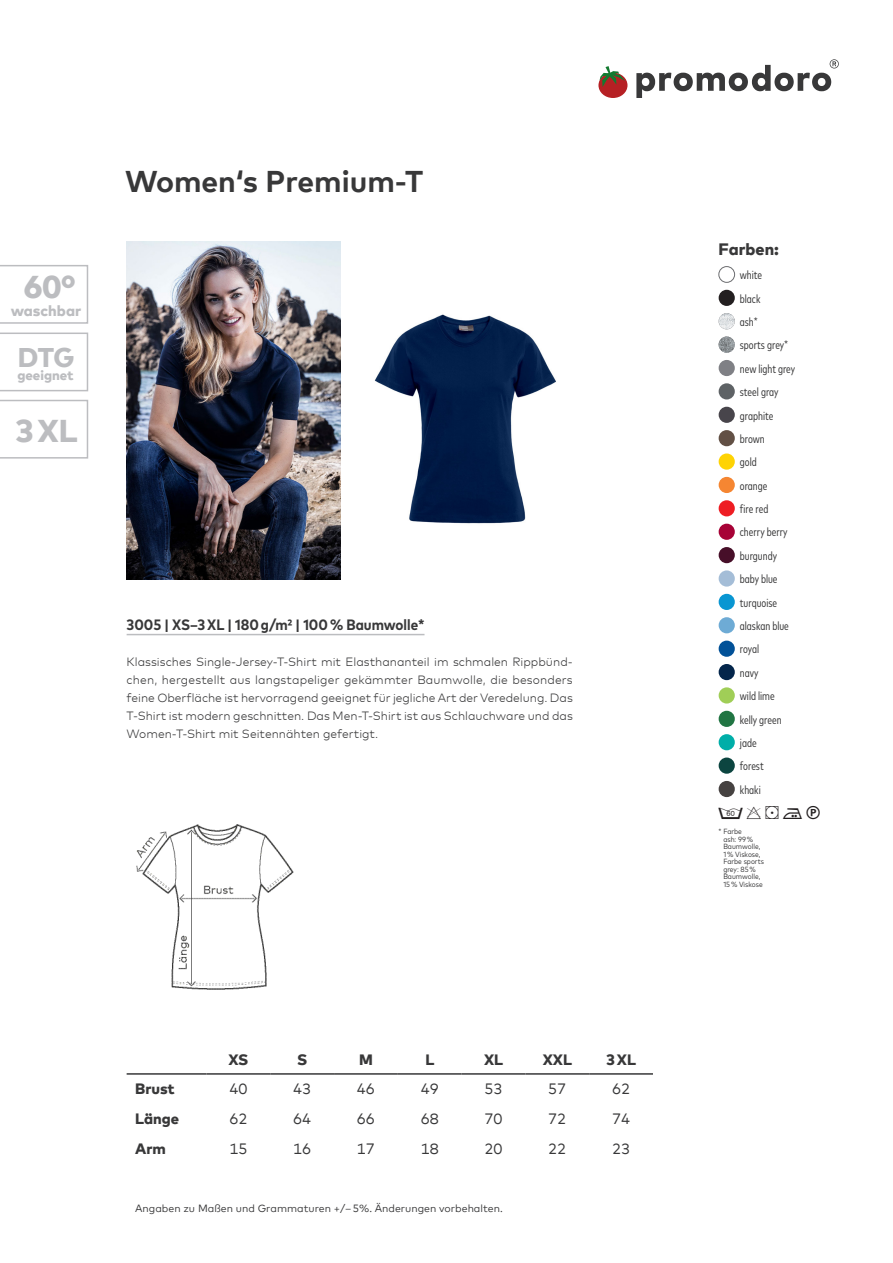
<style>
.page{position:relative;width:893px;height:1263px;background:#fff}
.page>*{position:absolute;margin:0;border:0;box-sizing:border-box;transform-origin:0 0}
.t1{font:800 31.5px "Mark Offc Pro";color:#bcbdc0}
.t2{font:700 30px "Mark Offc Pro";color:#383839}
.t3{font:800 27px "Mark Offc Pro";color:#bcbdc0}
.t4{font:18px "Mar Vo Sym";color:#231f20}
.t5{font:800 16.5px "Mark Offc Pro";color:#383839}
.t6{font:15px "Mark Offc Pro";color:#383839}
.t7{font:700 condensed 15px "Mark Pro";color:#383839}
.t8{font:800 15px "Mark Offc Pro";color:#383839}
.t9{font:800 15px "Mark Offc Pro";color:#bcbdc0}
.t10{font:800 13.5px "Mark Offc Pro";color:#bcbdc0}
.t11{font:300 12px/18px "Mark Offc Pro";color:#383839;text-align:justify}
.t12{font:condensed 12px/23.4px "Mark Pro";color:#383839}
.t13{font:10.5px "Mark Offc Pro";color:#383839}
.t14{font:condensed 7.5px/7.5px "Mark Pro";color:#383839}
</style>
<div class="page">
<hr style="left:127px;top:1073px;width:79px;height:2px;background:#383839">
<hr style="left:206px;top:1073px;width:64px;height:2px;background:#383839">
<hr style="left:270px;top:1073px;width:64px;height:2px;background:#383839">
<hr style="left:334px;top:1073px;width:64px;height:2px;background:#383839">
<hr style="left:398px;top:1073px;width:64px;height:2px;background:#383839">
<hr style="left:462px;top:1073px;width:63px;height:2px;background:#383839">
<hr style="left:525px;top:1073px;width:64px;height:2px;background:#383839">
<hr style="left:589px;top:1073px;width:64px;height:2px;background:#383839">
<hr style="left:127px;top:634px;width:297px;height:1px;background:#bcbdc0">
<img style="left:127px;top:242px;width:213px;height:338px">
<img style="left:374px;top:314px;width:182px;height:210px">
<img style="left:136px;top:824px;width:157px;height:165px">
<div style="left:598px;top:73px;width:29px;height:25px;background:#b62024;border-radius:50%"></div>
<svg style="left:600px;top:66px;width:25px;height:21px"></svg>
<svg style="left:636px;top:59px;width:203px;height:39px"></svg>
<div style="left:719px;top:266px;width:16px;height:17px;border:1px solid #6c6d70;border-radius:50%"></div>
<div style="left:719px;top:290px;width:16px;height:16px;background:#231f20;border-radius:50%"></div>
<img style="left:719px;top:313px;width:16px;height:16px;border-radius:8px">
<img style="left:719px;top:337px;width:16px;height:16px;border-radius:8px">
<div style="left:719px;top:360px;width:16px;height:16px;background:#7f8085;border-radius:50%"></div>
<div style="left:719px;top:383px;width:16px;height:16px;background:#5e6265;border-radius:50%"></div>
<div style="left:719px;top:407px;width:16px;height:16px;background:#48454b;border-radius:50%"></div>
<div style="left:719px;top:430px;width:16px;height:16px;background:#625045;border-radius:50%"></div>
<div style="left:719px;top:453px;width:16px;height:17px;background:#fed304;border-radius:50%"></div>
<div style="left:719px;top:477px;width:16px;height:16px;background:#f58632;border-radius:50%"></div>
<div style="left:719px;top:500px;width:16px;height:16px;background:#ee1d23;border-radius:50%"></div>
<div style="left:719px;top:524px;width:16px;height:16px;background:#a70236;border-radius:50%"></div>
<div style="left:719px;top:547px;width:16px;height:16px;background:#470f29;border-radius:50%"></div>
<div style="left:719px;top:570px;width:16px;height:17px;background:#a4bdd7;border-radius:50%"></div>
<div style="left:719px;top:594px;width:16px;height:16px;background:#0996d2;border-radius:50%"></div>
<div style="left:719px;top:617px;width:16px;height:16px;background:#6eabd5;border-radius:50%"></div>
<div style="left:719px;top:641px;width:16px;height:16px;background:#015198;border-radius:50%"></div>
<div style="left:719px;top:664px;width:16px;height:16px;background:#04264b;border-radius:50%"></div>
<div style="left:719px;top:687px;width:16px;height:16px;background:#a0ce57;border-radius:50%"></div>
<div style="left:719px;top:711px;width:16px;height:16px;background:#217543;border-radius:50%"></div>
<div style="left:719px;top:734px;width:16px;height:16px;background:#00aea8;border-radius:50%"></div>
<div style="left:719px;top:757px;width:16px;height:17px;background:#0c4540;border-radius:50%"></div>
<div style="left:719px;top:781px;width:16px;height:16px;background:#464241;border-radius:50%"></div>
<svg style="left:0;top:400px;width:88px;height:59px"></svg>
<svg style="left:0;top:333px;width:88px;height:58px"></svg>
<svg style="left:0;top:265px;width:88px;height:59px"></svg>
<h1 class="t1" style="left:24px;top:262px;width:53px">60°</h1>
<p class="t9" style="left:11px;top:299px;width:72px">waschbar</p>
<h3 class="t3" style="left:18px;top:336px;width:58px">DTG</h3>
<p class="t10" style="left:17px;top:365px;width:58px">geeignet</p>
<h1 class="t1" style="left:15px;top:406px;width:64px">3XL</h1>
<h2 class="t2" style="left:125px;top:159px;width:300px">Women‘s Premium-T</h2>
<p class="t7" style="left:127px;top:613px;width:299px">3005 | XS–3 XL | 180 g/m2 | 100 % Baumwolle*</p>
<p class="t11" style="left:127px;top:652px;width:448px">Klassisches Single-Jersey-T-Shirt mit Elasthananteil im schmalen Rippbünd&shy;chen, hergestellt aus langstapeliger gekämmter Baumwolle, die besonders feine Oberfläche ist hervorragend geeignet für jegliche Art der Veredelung. Das T-Shirt ist modern geschnitten. Das Men-T-Shirt ist aus Schlauchware und das Women-T-Shirt mit Seitennähten gefertigt.</p>
<p class="t8" style="left:228px;top:1048px;width:22px">XS</p>
<p class="t8" style="left:297px;top:1048px;width:12px">S</p>
<p class="t8" style="left:359px;top:1048px;width:15px">M</p>
<p class="t8" style="left:425px;top:1048px;width:10px">L</p>
<p class="t8" style="left:484px;top:1048px;width:21px">XL</p>
<p class="t8" style="left:543px;top:1048px;width:31px">XXL</p>
<p class="t8" style="left:606px;top:1048px;width:31px">3XL</p>
<p class="t8" style="left:135px;top:1077px;width:41px">Brust</p>
<p class="t6" style="left:229px;top:1078px;width:19px">40</p>
<p class="t6" style="left:293px;top:1078px;width:19px">43</p>
<p class="t6" style="left:357px;top:1078px;width:19px">46</p>
<p class="t6" style="left:421px;top:1078px;width:19px">49</p>
<p class="t6" style="left:484px;top:1078px;width:19px">53</p>
<p class="t6" style="left:548px;top:1078px;width:19px">57</p>
<p class="t6" style="left:612px;top:1078px;width:19px">62</p>
<p class="t8" style="left:135px;top:1107px;width:45px">Länge</p>
<p class="t6" style="left:229px;top:1107px;width:19px">62</p>
<p class="t6" style="left:293px;top:1107px;width:19px">64</p>
<p class="t6" style="left:357px;top:1107px;width:19px">66</p>
<p class="t6" style="left:421px;top:1107px;width:19px">68</p>
<p class="t6" style="left:484px;top:1107px;width:19px">70</p>
<p class="t6" style="left:548px;top:1107px;width:19px">72</p>
<p class="t6" style="left:612px;top:1107px;width:19px">74</p>
<p class="t8" style="left:135px;top:1137px;width:32px">Arm</p>
<p class="t6" style="left:229px;top:1137px;width:19px">15</p>
<p class="t6" style="left:293px;top:1137px;width:19px">16</p>
<p class="t6" style="left:357px;top:1137px;width:19px">17</p>
<p class="t6" style="left:421px;top:1137px;width:19px">18</p>
<p class="t6" style="left:484px;top:1137px;width:19px">20</p>
<p class="t6" style="left:548px;top:1137px;width:19px">22</p>
<p class="t6" style="left:612px;top:1137px;width:19px">23</p>
<p class="t13" style="left:135px;top:1200px;width:369px">Angaben zu Maßen und Grammaturen +/–5%. Änderungen vorbehalten.</p>
<h3 class="t5" style="left:719px;top:236px;width:62px">Farben:</h3>
<p class="t12" style="left:740px;top:262px;width:57px">white<br>black<br>ash*<br>sports grey* new light grey steel gray graphite brown<br>gold<br>orange<br>fire red cherry berry burgundy baby blue turquoise alaskan blue royal<br>navy<br>wild lime<br>kelly green jade<br>forest<br>khaki</p>
<p class="t14" style="left:723px;top:827px;width:42px;text-indent:-5px">* Farbe<br>ash: 99 %<br>Baumwolle,<br>1 % Viskose,<br>Farbe sports grey: 85 %<br>Baumwolle,<br>15 % Viskose</p>
<h3 class="t4" style="left:719px;top:802px;width:103px">ÕÌN°¬</h3>
</div>
